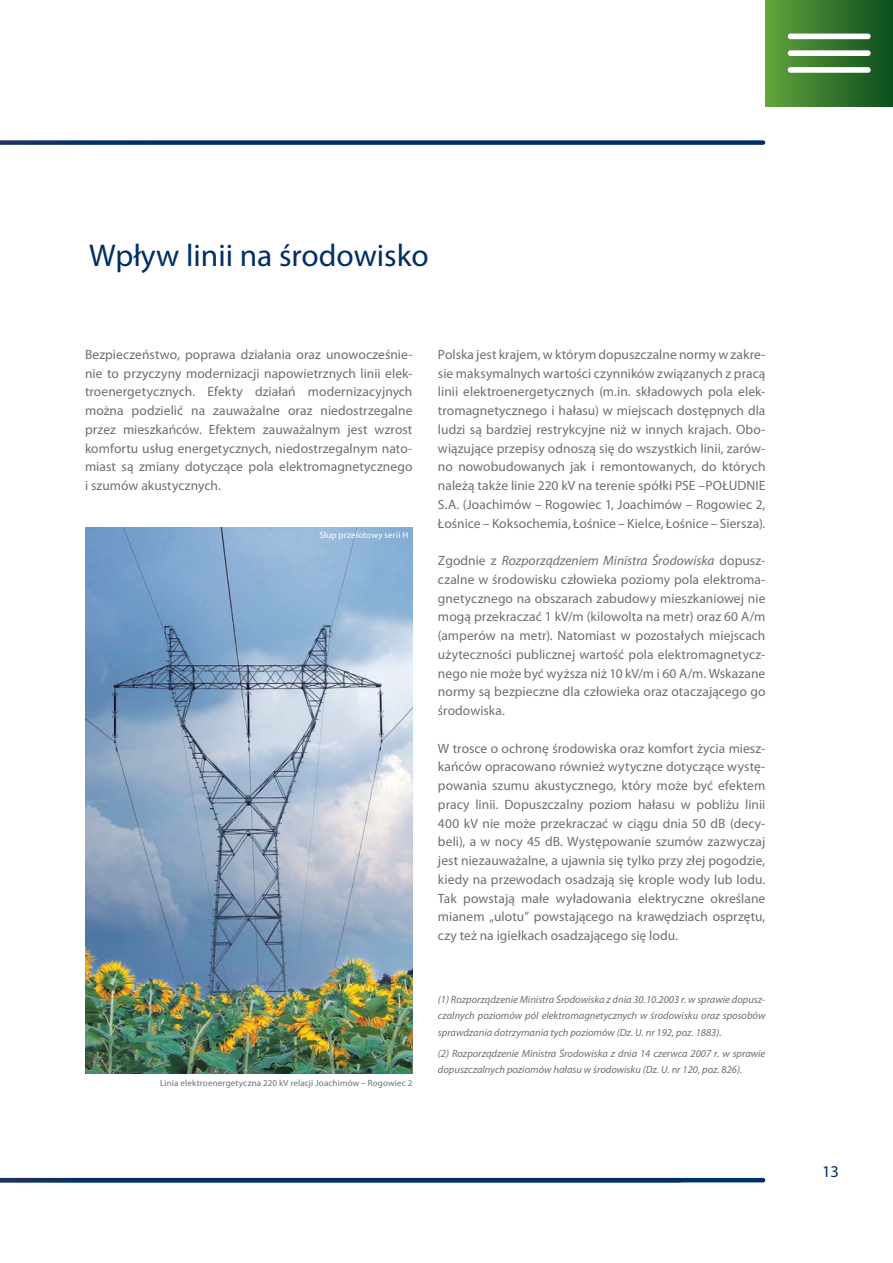
<style>
.page{position:relative;width:893px;height:1263px;background:#fff}
.page>*{position:absolute;margin:0;border:0;box-sizing:border-box;transform-origin:0 0}
.t1{font:31.5px "Myriad Pro";color:#002f66}
.t2{font:16.5px "Myriad Pro";color:#002f66}
.t3{font:13.5px/18.8px "Myriad Pro";letter-spacing:.005em;color:#6d6e70;text-align:justify}
.t4{font:italic 10.5px/16.5px "Myriad Pro";color:#6d6e70;text-align:justify}
.t5{font:9px "Myriad Pro";letter-spacing:.02em;color:#6d6e70}
.t6{font:9px "Myriad Pro";letter-spacing:.02em;color:#fff}
.s1{font-style:italic}
</style>
<div class="page">
<div style="left:765px;top:0;width:128px;height:106px;background:linear-gradient(to right,#63a43d,#0c4e1f)"></div>
<svg style="left:0;top:140px;width:763px;height:5px;background:#1b4474"></svg>
<svg style="left:0;top:1178px;width:763px;height:4px;background:#022f65"></svg>
<div style="left:788px;top:34px;width:83px;height:5px;background:#fff;border-radius:3px"></div>
<div style="left:788px;top:50px;width:83px;height:6px;background:#fff;border-radius:3px"></div>
<div style="left:788px;top:67px;width:83px;height:6px;background:#fff;border-radius:3px"></div>
<img style="left:85px;top:528px;width:327px;height:545px">
<h1 class="t1" style="left:89px;top:244px;width:341px">Wpływ linii na środowisko</h1>
<p class="t3" style="left:85px;top:346px;width:329px">Bezpieczeństwo, poprawa działania oraz unowocześnie&shy;nie to przyczyny modernizacji napowietrznych linii elek&shy;troenergetycznych. Efekty działań modernizacyjnych można podzielić na zauważalne oraz niedostrzegalne przez mieszkańców. Efektem zauważalnym jest wzrost komfortu usług energetycznych, niedostrzegalnym nato&shy;miast są zmiany dotyczące pola elektromagnetycznego i szumów akustycznych.</p>
<p class="t3" style="left:438px;top:346px;width:329px">Polska jest krajem, w którym dopuszczalne normy w zakre&shy;sie maksymalnych wartości czynników związanych z pracą linii elektroenergetycznych (m.in. składowych pola elek&shy;tromagnetycznego i hałasu) w miejscach dostępnych dla ludzi są bardziej restrykcyjne niż w innych krajach. Obo&shy;wiązujące przepisy odnoszą się do wszystkich linii, zarów&shy;no nowobudowanych jak i remontowanych, do których należą także linie 220 kV na terenie spółki PSE –POŁUDNIE S.A. (Joachimów – Rogowiec 1, Joachimów – Rogowiec 2, Łośnice – Koksochemia, Łośnice – Kielce, Łośnice – Siersza).</p>
<p class="t3" style="left:438px;top:553px;width:329px">Zgodnie z <span class="s1">Rozporządzeniem Ministra Środowiska</span> dopusz&shy;czalne w środowisku człowieka poziomy pola elektroma&shy;gnetycznego na obszarach zabudowy mieszkaniowej nie mogą przekraczać 1 kV/m (kilowolta na metr) oraz 60 A/m (amperów na metr). Natomiast w pozostałych miejscach użyteczności publicznej wartość pola elektromagnetycz&shy;nego nie może być wyższa niż 10 kV/m i 60 A/m. Wskazane normy są bezpieczne dla człowieka oraz otaczającego go środowiska.</p>
<p class="t3" style="left:438px;top:740px;width:329px">W trosce o ochronę środowiska oraz komfort życia miesz&shy;kańców opracowano również wytyczne dotyczące wystę&shy;powania szumu akustycznego, który może być efektem pracy linii. Dopuszczalny poziom hałasu w pobliżu linii 400 kV nie może przekraczać w ciągu dnia 50 dB (decy&shy;beli), a w nocy 45 dB. Występowanie szumów zazwyczaj jest niezauważalne, a ujawnia się tylko przy złej pogodzie, kiedy na przewodach osadzają się krople wody lub lodu.<br>Tak powstają małe wyładowania elektryczne określane mianem „ulotu” powstającego na krawędziach osprzętu, czy też na igiełkach osadzającego się lodu.</p>
<p class="t6" style="left:319px;top:532px;width:90px">Słup przelotowy serii H</p>
<p class="t5" style="left:160px;top:1079px;width:254px">Linia elektroenergetyczna 220 kV relacji Joachimów – Rogowiec 2</p>
<p class="t4" style="left:438px;top:992px;width:329px">(1) Rozporządzenie Ministra Środowiska z dnia 30.10.2003 r. w sprawie dopusz&shy;czalnych poziomów pól elektromagnetycznych w środowisku oraz sposobów sprawdzania dotrzymania tych poziomów (Dz. U. nr 192, poz. 1883).</p>
<p class="t4" style="left:438px;top:1046px;width:329px">(2) Rozporządzenie Ministra Środowiska z dnia 14 czerwca 2007 r. w sprawie dopuszczalnych poziomów hałasu w środowisku (Dz. U. nr 120, poz. 826).</p>
<p class="t2" style="left:822px;top:1165px;width:18px">13</p>
</div>
